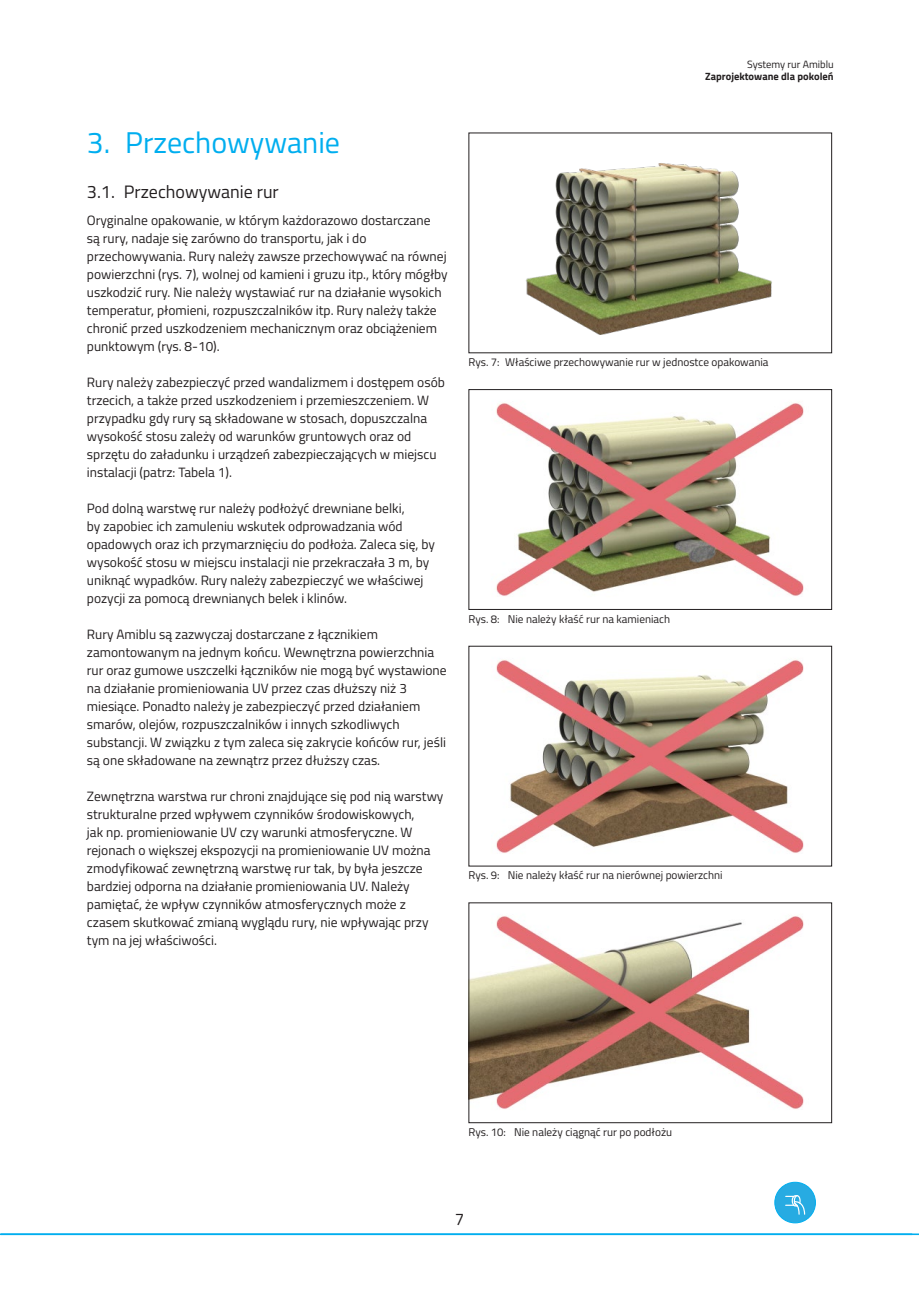
<style>
.page{position:relative;width:919px;height:1289px;background:#fff}
.page>*{position:absolute;margin:0;border:0;box-sizing:border-box;transform-origin:0 0}
.t1{font:30px "Titillium Web";color:#00aeef}
.t2{font:18px "Titillium Web";color:#231f20}
.t3{font:16.8px "Titillium Web";color:#231f20}
._00_-_Body_Text{font:13.5px/18px "Titillium Web";color:#231f20}
.t4{font:11.25px "Titillium Web";color:#231f20}
.t5{font:700 10.5px "Titillium Web";color:#231f20}
.t6{font:10.5px "Titillium Web";color:#231f20}
</style>
<div class="page">
<img style="left:526px;top:163px;width:246px;height:172px">
<img style="left:496px;top:402px;width:308px;height:194px">
<div style="left:468px;top:389px;width:364px;height:221px;border:1px solid #231f20"></div>
<img style="left:496px;top:659px;width:308px;height:194px">
<img style="left:470px;top:916px;width:334px;height:193px">
<div style="left:468px;top:902px;width:364px;height:221px;border:1px solid #231f20"></div>
<hr style="left:0;top:1233px;width:912px;height:1px;background:#00aeef">
<hr style="left:1px;top:1233px;width:917px;height:1px;background:#00aeef">
<div style="left:774px;top:1181px;width:41px;height:42px;background:#27abe2;border:1px solid #00aeef;border-radius:50%"></div>
<svg style="left:785px;top:1195px;width:20px;height:20px"></svg>
<p class="t1" style="left:87px;top:120px;width:254px">3. Przechowywanie</p>
<p class="t2" style="left:87px;top:178px;width:193px">3.1. Przechowywanie rur</p>
<p class="_00_-_Body_Text" style="left:87px;top:211px;width:362px">Oryginalne opakowanie, w którym każdorazowo dostarczane<br>są rury, nadaje się zarówno do transportu, jak i do przechowywania. Rury należy zawsze przechowywać na równej powierzchni (rys. 7), wolnej od kamieni i gruzu itp., który mógłby uszkodzić rury. Nie należy wystawiać rur na działanie wysokich temperatur, płomieni, rozpuszczalników itp. Rury należy także chronić przed uszkodzeniem mechanicznym oraz obciążeniem punktowym (rys. 8-10).</p>
<p class="_00_-_Body_Text" style="left:87px;top:373px;width:359px">Rury należy zabezpieczyć przed wandalizmem i dostępem osób trzecich, a także przed uszkodzeniem i przemieszczeniem. W przypadku gdy rury są składowane w stosach, dopuszczalna wysokość stosu zależy od warunków gruntowych oraz od sprzętu do załadunku i urządzeń zabezpieczających w miejscu instalacji (patrz: Tabela 1).</p>
<p class="_00_-_Body_Text" style="left:87px;top:499px;width:349px">Pod dolną warstwę rur należy podłożyć drewniane belki,<br>by zapobiec ich zamuleniu wskutek odprowadzania wód opadowych oraz ich przymarznięciu do podłoża. Zaleca się, by wysokość stosu w miejscu instalacji nie przekraczała 3 m, by uniknąć wypadków. Rury należy zabezpieczyć we właściwej pozycji za pomocą drewnianych belek i klinów.</p>
<p class="_00_-_Body_Text" style="left:87px;top:625px;width:361px">Rury Amiblu są zazwyczaj dostarczane z łącznikiem zamontowanym na jednym końcu. Wewnętrzna powierzchnia rur oraz gumowe uszczelki łączników nie mogą być wystawione na działanie promieniowania UV przez czas dłuższy niż 3 miesiące. Ponadto należy je zabezpieczyć przed działaniem smarów, olejów, rozpuszczalników i innych szkodliwych substancji. W związku z tym zaleca się zakrycie końców rur, jeśli są one składowane na zewnątrz przez dłuższy czas.</p>
<p class="_00_-_Body_Text" style="left:87px;top:787px;width:358px">Zewnętrzna warstwa rur chroni znajdujące się pod nią warstwy strukturalne przed wpływem czynników środowiskowych,<br>jak np. promieniowanie UV czy warunki atmosferyczne. W rejonach o większej ekspozycji na promieniowanie UV można zmodyfikować zewnętrzną warstwę rur tak, by była jeszcze bardziej odporna na działanie promieniowania UV. Należy pamiętać, że wpływ czynników atmosferycznych może z czasem skutkować zmianą wyglądu rury, nie wpływając przy tym na jej właściwości.</p>
<p class="t6" style="left:747px;top:57px;width:88px">Systemy rur Amiblu</p>
<p class="t5" style="left:705px;top:68px;width:130px">Zaprojektowane dla pokoleń</p>
<p class="t4" style="left:468px;top:354px;width:301px">Rys. 7: Właściwe przechowywanie rur w jednostce opakowania</p>
<p class="t4" style="left:468px;top:610px;width:203px">Rys. 8: Nie należy kłaść rur na kamieniach</p>
<p class="t4" style="left:468px;top:867px;width:256px">Rys. 9: Nie należy kłaść rur na nierównej powierzchni</p>
<p class="t4" style="left:468px;top:1123px;width:205px">Rys. 10: Nie należy ciągnąć rur po podłożu</p>
<p class="t3" style="left:455px;top:1206px;width:11px">7</p>
</div>
